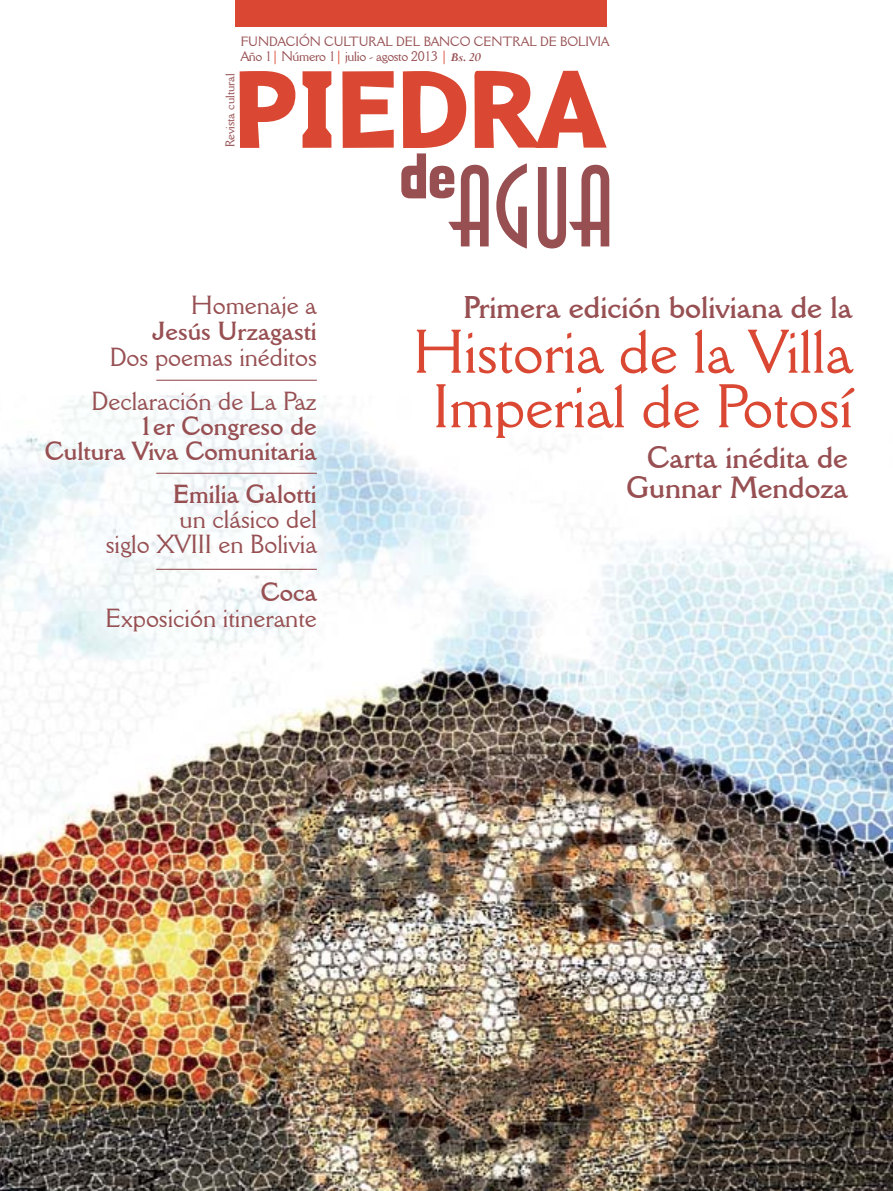
<style>
.page{position:relative;width:893px;height:1191px;background:#fff}
.page>*{position:absolute;margin:0;border:0;box-sizing:border-box;transform-origin:0 0}
.t1{font:60px/54.6px "Della Robbia BT";color:#da4732;text-align:center}
.t2{font:700 30.6px "Della Robbia BT";color:#974f52}
.t3{font:700 30px/30px "Della Robbia BT";color:#974f52;text-align:right}
.t4{font:25.5px/25.2px "Della Robbia BT";color:#974f52;text-align:right}
.t5{font:700 25.5px/25px "Della Robbia BT";color:#974f52;text-align:right}
.t6{font:13.5px "Della Robbia BT";letter-spacing:-.025em;color:#974f52}
.t7{font:13.05px "Della Robbia BT";color:#974f52}
.t8{font:12.45px "Della Robbia BT";color:#974f52}
.s1{color:#da4732}
.s2{font-family:"Perpetua";font-weight:700;font-style:italic}
</style>
<div class="page">
<img style="left:0;top:0;width:893px;height:1191px">
<svg style="left:240px;top:71px;width:55px;height:77px"></svg>
<svg style="left:303px;top:71px;width:28px;height:77px"></svg>
<svg style="left:342px;top:71px;width:52px;height:77px"></svg>
<svg style="left:401px;top:71px;width:208px;height:177px"></svg>
<hr style="left:156px;top:380px;width:161px;height:1px;background:#974f52">
<hr style="left:156px;top:473px;width:161px;height:1px;background:#974f52">
<hr style="left:156px;top:569px;width:161px;height:1px;background:#974f52">
<p class="t7" style="left:241px;top:33px;width:370px">FUNDACIÓN CULTURAL DEL BANCO CENTRAL DE BOLIVIA</p>
<p class="t6" style="left:241px;top:48px;width:242px">Año 1<span class="s1">|</span> Número 1<span class="s1">|</span> julio - agosto 2013 <span class="s1">|</span> <span class="s2">Bs. 20</span></p>
<p class="t8" style="left:222px;top:147px;width:76px;rotate:-90deg">Revista cultural</p>
<p class="t4" style="left:191px;top:293px;width:127px">Homenaje a</p>
<p class="t5" style="left:153px;top:318px;width:166px">Jesús Urzagasti</p>
<p class="t4" style="left:110px;top:344px;width:209px">Dos poemas inéditos</p>
<p class="t4" style="left:92px;top:388px;width:227px">Declaración de La Paz</p>
<p class="t5" style="left:45px;top:413px;width:274px">1er Congreso de<br>Cultura Viva Comunitaria</p>
<p class="t5" style="left:173px;top:481px;width:145px">Emilia Galotti</p>
<p class="t4" style="left:106px;top:506px;width:213px">un clásico del<br>siglo XVIII en Bolivia</p>
<p class="t5" style="left:261px;top:579px;width:58px">Coca</p>
<p class="t4" style="left:106px;top:605px;width:213px">Exposición itinerante</p>
<p class="t2" style="left:463px;top:289px;width:390px">Primera edición boliviana de la</p>
<h1 class="t1" style="left:414px;top:324px;width:441px">Historia de la Villa<br>Imperial de Potosí</h1>
<p class="t3" style="left:627px;top:442px;width:223px">Carta inédita de<br>Gunnar Mendoza</p>
</div>
